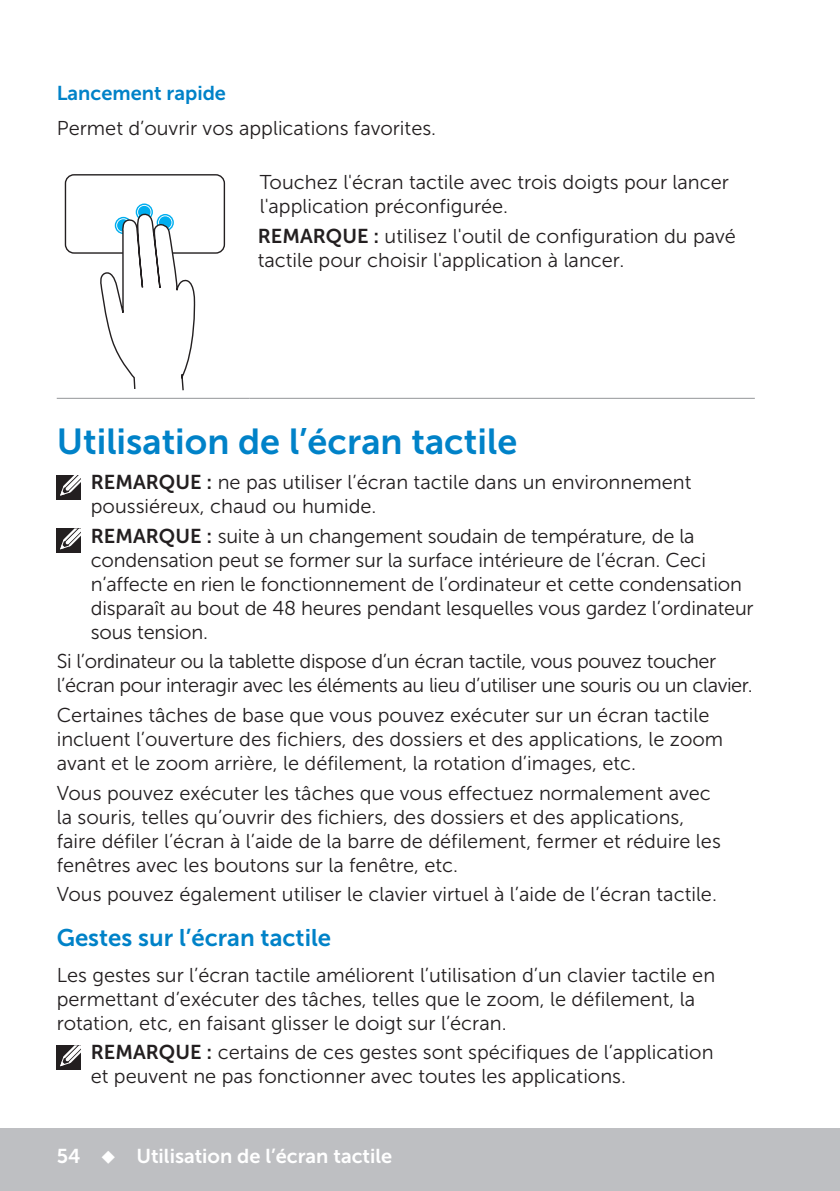
<style>
.page{position:relative;width:840px;height:1191px;background:#fff}
.page>*{position:absolute;margin:0;border:0;box-sizing:border-box;transform-origin:0 0}
.t1{font:36px "Museo Sans For Dell 700";color:#0082c8}
.t2{font:24px "Museo Sans For Dell 700";color:#0082c8}
.t3{font:20px/24px "Museo Sans For Dell 300";color:#231f20}
.t4{font:20px/24px "Museo Sans For Dell 300";letter-spacing:-.02em;color:#231f20}
.t5{font:20px "Museo Sans For Dell 700";color:#fff}
.t6{font:20px "Museo Sans For Dell 700";color:#0082c8}
.s1{font-family:"Museo Sans For Dell 700"}
</style>
<div class="page">
<div style="left:0;top:1128px;width:839px;height:63px;background:#bebfc2"></div>
<hr style="left:57px;top:398px;width:192px;height:1px;background:#939598">
<hr style="left:249px;top:398px;width:505px;height:1px;background:#939598">
<div style="left:65px;top:174px;width:160px;height:80px;border:1px solid #231f20;border-radius:9px"></div>
<svg style="left:136px;top:203px;width:17px;height:18px"></svg>
<svg style="left:137px;top:205px;width:14px;height:14px"></svg>
<div style="left:138px;top:206px;width:12px;height:12px;background:#00aeef;border-radius:50%"></div>
<svg style="left:99px;top:212px;width:97px;height:178px"></svg>
<div style="left:57px;top:475px;width:24px;height:24px;background:#231f20"></div>
<svg style="left:60px;top:475px;width:21px;height:21px"></svg>
<div style="left:57px;top:528px;width:24px;height:25px;background:#231f20"></div>
<svg style="left:60px;top:528px;width:21px;height:22px"></svg>
<div style="left:57px;top:1045px;width:24px;height:24px;background:#231f20"></div>
<svg style="left:60px;top:1045px;width:21px;height:22px"></svg>
<p class="t6" style="left:57px;top:82px;width:171px">Lancement rapide</p>
<p class="t3" style="left:57px;top:117px;width:381px">Permet d’ouvrir vos applications favorites.</p>
<p class="t3" style="left:259px;top:170px;width:470px">Touchez l'écran tactile avec trois doigts pour lancer l'application préconfigurée.</p>
<p class="t3" style="left:257px;top:224px;width:479px"><span class="s1">REMARQUE :</span> utilisez l'outil de configuration du pavé tactile pour choisir l'application à lancer.</p>
<h1 class="t1" style="left:57px;top:421px;width:462px">Utilisation de l’écran tactile</h1>
<p class="t3" style="left:91px;top:470px;width:601px"><span class="s1">REMARQUE :</span> ne pas utiliser l’écran tactile dans un environnement poussiéreux, chaud ou humide.</p>
<p class="t3" style="left:91px;top:524px;width:664px"><span class="s1">REMARQUE :</span> suite à un changement soudain de température, de la condensation peut se former sur la surface intérieure de l’écran. Ceci n’affecte en rien le fonctionnement de l’ordinateur et cette condensation disparaît au bout de 48 heures pendant lesquelles vous gardez l’ordinateur sous tension.</p>
<p class="t4" style="left:57px;top:649px;width:697px">Si l’ordinateur ou la tablette dispose d’un écran tactile, vous pouvez toucher l’écran pour interagir avec les éléments au lieu d’utiliser une souris ou un clavier.</p>
<p class="t3" style="left:57px;top:703px;width:667px">Certaines tâches de base que vous pouvez exécuter sur un écran tactile incluent l’ouverture des fichiers, des dossiers et des applications, le zoom avant et le zoom arrière, le défilement, la rotation d’images, etc.</p>
<p class="t3" style="left:57px;top:781px;width:665px">Vous pouvez exécuter les tâches que vous effectuez normalement avec la souris, telles qu’ouvrir des fichiers, des dossiers et des applications, faire défiler l’écran à l’aide de la barre de défilement, fermer et réduire les fenêtres avec les boutons sur la fenêtre, etc.</p>
<p class="t3" style="left:57px;top:882px;width:661px">Vous pouvez également utiliser le clavier virtuel à l’aide de l’écran tactile.</p>
<p class="t2" style="left:57px;top:924px;width:276px">Gestes sur l’écran tactile</p>
<p class="t3" style="left:57px;top:963px;width:659px">Les gestes sur l’écran tactile améliorent l’utilisation d’un clavier tactile en permettant d’exécuter des tâches, telles que le zoom, le défilement, la rotation, etc, en faisant glisser le doigt sur l’écran.</p>
<p class="t3" style="left:91px;top:1040px;width:624px"><span class="s1">REMARQUE :</span> certains de ces gestes sont spécifiques de l’application et peuvent ne pas fonctionner avec toutes les applications.</p>
<p class="t5" style="left:57px;top:1144px;width:337px">54 ◆ Utilisation de l’écran tactile</p>
</div>
